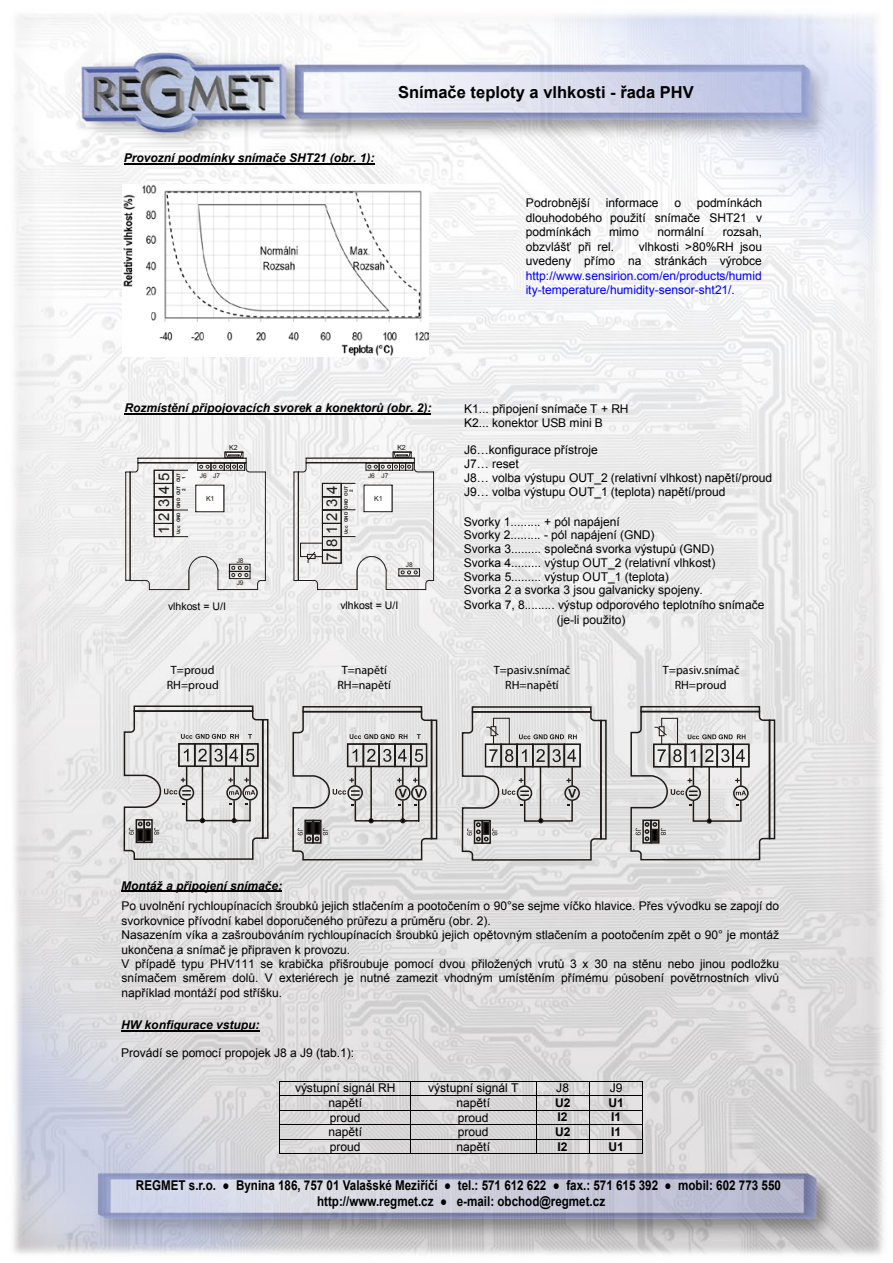
<style>
.page{position:relative;width:893px;height:1263px;background:#fff}
.page>*{position:absolute;margin:0;border:0;box-sizing:border-box;transform-origin:0 0}
.t1{font:700 16.5px "Arial";color:#000}
.t2{font:14.85px "Arial";letter-spacing:.345em;color:#1f1a17}
.t3{font:700 13.5px/16.2px "Arial";color:#000;text-align:center;scale:.86 1}
.t4{font:12px/13.8px "Arial";color:#000}
.t5{font:italic 700 12px "Arial";letter-spacing:-.005em;color:#000}
.t6{font:12px/14.4px "Arial";letter-spacing:-.005em;color:#00f}
.t7{font:12px/14.4px "Myriad Pro";color:#000;text-align:center}
.t8{font:700 12px "Arial";color:#000}
.t9{font:10.5px "Arial";color:#000}
.t10{font:7.05px "Arial";letter-spacing:-.01em;color:#1f1a17}
.t11{font:6.6px "Arial";letter-spacing:-.02em;color:#1f1a17}
.t12{font:700 4.65px/5.1px "Arial";letter-spacing:.01em;color:#1f1a17;text-align:center}
.s1{color:#000}
</style>
<div class="page">
<img style="left:13px;top:12px;width:871px;height:1243px">
<hr style="left:124px;top:163px;width:250px;height:1px;background:#000">
<hr style="left:124px;top:413px;width:307px;height:1px;background:#000">
<hr style="left:121px;top:891px;width:161px;height:1px;background:#000">
<img style="left:123px;top:185px;width:305px;height:172px">
<svg style="left:125px;top:451px;width:141px;height:139px"></svg>
<svg style="left:293px;top:451px;width:141px;height:139px"></svg>
<div style="left:134px;top:705px;width:119px;height:7px;border:2px solid #1f1a17"></div>
<div style="left:262px;top:719px;width:7px;height:120px;border:2px solid #1f1a17"></div>
<svg style="left:123px;top:709px;width:141px;height:152px;background:#c9c9c8"></svg>
<div style="left:302px;top:706px;width:120px;height:6px;border:2px solid #1f1a17"></div>
<div style="left:431px;top:719px;width:6px;height:120px;border:2px solid #1f1a17"></div>
<svg style="left:292px;top:710px;width:141px;height:151px;background:#c9c8c8"></svg>
<svg style="left:314px;top:821px;width:6px;height:14px"></svg>
<svg style="left:306px;top:821px;width:6px;height:14px"></svg>
<div style="left:640px;top:706px;width:120px;height:6px;border:2px solid #1f1a17"></div>
<div style="left:769px;top:719px;width:6px;height:120px;border:2px solid #1f1a17"></div>
<div style="left:472px;top:706px;width:120px;height:7px;border:2px solid #1f1a17"></div>
<div style="left:600px;top:720px;width:7px;height:120px;border:2px solid #1f1a17"></div>
<svg style="left:630px;top:710px;width:141px;height:151px;background:#c9c8c8"></svg>
<svg style="left:461px;top:710px;width:141px;height:151px;background:#c7c7c6"></svg>
<hr style="left:121px;top:1030px;width:138px;height:1px;background:#000">
<hr style="left:280px;top:1081px;width:130px;height:1px;background:#000">
<hr style="left:411px;top:1081px;width:125px;height:1px;background:#000">
<hr style="left:536px;top:1081px;width:53px;height:1px;background:#000">
<hr style="left:590px;top:1081px;width:52px;height:1px;background:#000">
<hr style="left:280px;top:1095px;width:130px;height:1px;background:#000">
<hr style="left:411px;top:1095px;width:125px;height:1px;background:#000">
<hr style="left:536px;top:1095px;width:53px;height:1px;background:#000">
<hr style="left:590px;top:1095px;width:52px;height:1px;background:#000">
<hr style="left:280px;top:1110px;width:130px;height:1px;background:#000">
<hr style="left:411px;top:1110px;width:125px;height:1px;background:#000">
<hr style="left:536px;top:1110px;width:53px;height:1px;background:#000">
<hr style="left:590px;top:1110px;width:52px;height:1px;background:#000">
<hr style="left:280px;top:1124px;width:130px;height:1px;background:#000">
<hr style="left:411px;top:1124px;width:125px;height:1px;background:#000">
<hr style="left:536px;top:1124px;width:53px;height:1px;background:#000">
<hr style="left:590px;top:1124px;width:52px;height:1px;background:#000">
<hr style="left:280px;top:1139px;width:130px;height:1px;background:#000">
<hr style="left:411px;top:1139px;width:125px;height:1px;background:#000">
<hr style="left:536px;top:1139px;width:53px;height:1px;background:#000">
<hr style="left:590px;top:1139px;width:52px;height:1px;background:#000">
<svg style="left:279px;top:1081px;width:1px;height:73px"></svg>
<hr style="left:280px;top:1153px;width:130px;height:1px;background:#000">
<svg style="left:410px;top:1081px;width:1px;height:73px"></svg>
<hr style="left:411px;top:1153px;width:125px;height:1px;background:#000">
<svg style="left:536px;top:1082px;width:1px;height:71px"></svg>
<hr style="left:536px;top:1153px;width:53px;height:1px;background:#000">
<svg style="left:589px;top:1081px;width:1px;height:73px"></svg>
<hr style="left:590px;top:1153px;width:52px;height:1px;background:#000">
<svg style="left:642px;top:1081px;width:1px;height:73px"></svg>
<p class="t5" style="left:124px;top:150px;width:252px">Provozní podmínky snímače SHT21 (obr. 1):</p>
<h1 class="t1" style="left:398px;top:81px;width:297px">Snímače teploty a vlhkosti - řada PHV</h1>
<p class="t4" style="left:526px;top:196px;width:66px">Podrobnější</p>
<p class="t4" style="left:606px;top:196px;width:54px">informace</p>
<p class="t4" style="left:674px;top:196px;width:8px">o</p>
<p class="t4" style="left:526px;top:196px;width:238px;line-height:14.4px;text-align:justify;text-indent:171px">podmínkách dlouhodobého použití snímače SHT21 v podmínkách</p>
<p class="t4" style="left:609px;top:225px;width:31px">mimo</p>
<p class="t4" style="left:657px;top:225px;width:48px">normální</p>
<p class="t4" style="left:723px;top:225px;width:41px">rozsah,</p>
<p class="t4" style="left:526px;top:240px;width:90px">obzvlášť při rel.</p>
<p class="t4" style="left:526px;top:240px;width:238px;line-height:14.4px;text-align:right">vlhkosti &gt;80%RH jsou<br>uvedeny přímo na stránkách výrobce</p>
<p class="t6" style="left:526px;top:269px;width:237px">http://www.sensirion.com/en/products/humid ity-temperature/humidity-sensor-sht21/<span class="s1">.</span></p>
<p class="t5" style="left:124px;top:399px;width:308px">Rozmístění připojovacích svorek a konektorů (obr. 2):</p>
<p class="t4" style="left:464px;top:402px;width:166px">K1... připojení snímače T + RH<br>K2... konektor USB mini B</p>
<p class="t4" style="left:464px;top:443px;width:310px">J6…konfigurace přístroje<br>J7… reset<br>J8… volba výstupu OUT_2 (relativní vlhkost) napětí/proud J9… volba výstupu OUT_1 (teplota) napětí/proud</p>
<p class="t4" style="left:464px;top:514px;width:302px">Svorky 1......... + pól napájení<br>Svorky 2......... - pól napájení (GND)<br>Svorka 3......... společná svorka výstupů (GND)<br>Svorka 4......... výstup OUT_2 (relativní vlhkost)<br>Svorka 5......... výstup OUT_1 (teplota)<br>Svorka 2 a svorka 3 jsou galvanicky spojeny.<br>Svorka 7, 8......... výstup odporového teplotního snímače</p>
<p class="t4" style="left:557px;top:613px;width:70px">(je-li použito)</p>
<p class="t10" style="left:397px;top:443px;width:10px">K2</p>
<p class="t10" style="left:229px;top:443px;width:10px">K2</p>
<p class="t11" style="left:368px;top:471px;width:22px">J6 J7</p>
<p class="t2" style="left:154px;top:534px;width:62px;rotate:-90deg">12345</p>
<p class="t11" style="left:200px;top:471px;width:22px">J6 J7</p>
<p class="t12" style="left:176px;top:482px;width:11px;rotate:-90deg">OUT<br>1</p>
<p class="t12" style="left:176px;top:495px;width:11px;rotate:-90deg">OUT<br>2</p>
<p class="t12" style="left:176px;top:508px;width:12px;rotate:-90deg">GND</p>
<p class="t12" style="left:176px;top:534px;width:23px;rotate:-90deg">Ucc GND</p>
<p class="t12" style="left:344px;top:496px;width:11px;rotate:-90deg">OUT<br>2</p>
<p class="t12" style="left:344px;top:509px;width:12px;rotate:-90deg">GND</p>
<p class="t12" style="left:344px;top:534px;width:23px;rotate:-90deg">Ucc GND</p>
<p class="t2" style="left:322px;top:561px;width:77px;rotate:-90deg">781234</p>
<p class="t10" style="left:374px;top:494px;width:10px">K1</p>
<p class="t10" style="left:206px;top:494px;width:10px">K1</p>
<p class="t11" style="left:237px;top:556px;width:8px">J8</p>
<p class="t11" style="left:237px;top:579px;width:8px">J9</p>
<p class="t11" style="left:406px;top:560px;width:8px">J8</p>
<p class="t9" style="left:168px;top:599px;width:59px">vlhkost = U/I</p>
<p class="t9" style="left:340px;top:598px;width:59px">vlhkost = U/I</p>
<p class="t7" style="left:167px;top:663px;width:54px">T=proud<br>RH=proud</p>
<p class="t7" style="left:337px;top:663px;width:55px">T=napětí<br>RH=napětí</p>
<p class="t7" style="left:494px;top:663px;width:78px">T=pasiv.snímač<br>RH=napětí</p>
<p class="t7" style="left:663px;top:663px;width:78px">T=pasiv.snímač<br>RH=proud</p>
<p class="t5" style="left:121px;top:877px;width:162px">Montáž a připojení snímače:</p>
<p class="t4" style="left:121px;top:899px;width:659px;line-height:14.4px">Po uvolnění rychloupínacích šroubků jejich stlačením a pootočením o 90°se sejme víčko hlavice. Přes vývodku se zapojí do svorkovnice přívodní kabel doporučeného průřezu a průměru (obr. 2).<br>Nasazením víka a zašroubováním rychloupínacích šroubků jejich opětovným stlačením a pootočením zpět o 90° je montáž ukončena a snímač je připraven k provozu.<br>V případě typu PHV111 se krabička přišroubuje pomocí dvou přiložených vrutů 3 x 30 na stěnu nebo jinou podložku snímačem směrem dolů. V exteriérech je nutné zamezit vhodným umístěním přímému působení povětrnostních vlivů například montáží pod stříšku.</p>
<p class="t5" style="left:121px;top:1017px;width:140px">HW konfigurace vstupu:</p>
<p class="t4" style="left:121px;top:1046px;width:234px">Provádí se pomocí propojek J8 a J9 (tab.1):</p>
<p class="t4" style="left:295px;top:1081px;width:102px">výstupní signál RH</p>
<p class="t4" style="left:428px;top:1081px;width:92px">výstupní signál T</p>
<p class="t4" style="left:556px;top:1081px;width:14px">J8</p>
<p class="t4" style="left:610px;top:1081px;width:14px">J9</p>
<p class="t4" style="left:329px;top:1096px;width:35px">napětí</p>
<p class="t4" style="left:457px;top:1096px;width:35px">napětí</p>
<p class="t8" style="left:555px;top:1094px;width:17px">U2</p>
<p class="t8" style="left:608px;top:1094px;width:17px">U1</p>
<p class="t4" style="left:330px;top:1110px;width:32px">proud</p>
<p class="t4" style="left:458px;top:1110px;width:32px">proud</p>
<p class="t8" style="left:558px;top:1109px;width:12px">I2</p>
<p class="t8" style="left:611px;top:1109px;width:12px">I1</p>
<p class="t4" style="left:329px;top:1125px;width:35px">napětí</p>
<p class="t4" style="left:458px;top:1125px;width:32px">proud</p>
<p class="t8" style="left:555px;top:1124px;width:17px">U2</p>
<p class="t8" style="left:611px;top:1124px;width:12px">I1</p>
<p class="t4" style="left:330px;top:1140px;width:32px">proud</p>
<p class="t4" style="left:457px;top:1140px;width:35px">napětí</p>
<p class="t8" style="left:558px;top:1138px;width:12px">I2</p>
<p class="t8" style="left:608px;top:1138px;width:17px">U1</p>
<p class="t3" style="left:136px;top:1177px;width:751px">REGMET s.r.o. ● Bynina 186, 757 01 Valašské Meziříčí ● tel.: 571 612 622 ● fax.: 571 615 392 ● mobil: 602 773 550 http://www.regmet.cz ● e-mail: obchod@regmet.cz</p>
</div>
